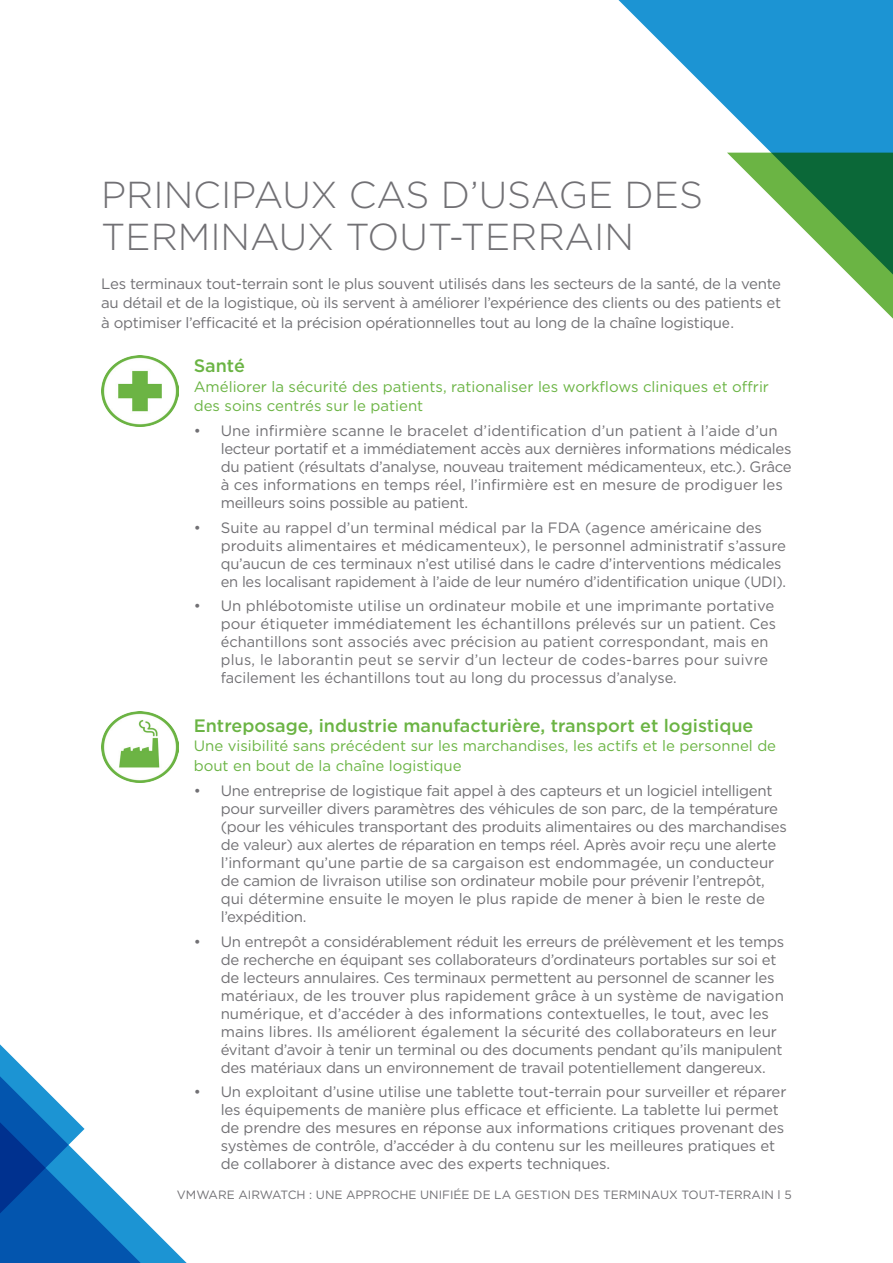
<style>
.page{position:relative;width:893px;height:1263px;background:#fff}
.page>*{position:absolute;margin:0;border:0;box-sizing:border-box;transform-origin:0 0}
.t1{font:300 37.5px/42px "Gotham";color:#717074}
.subhead{font:500 18px "Gotham";color:#6bb444}
.body{font:15px/18px "Gotham";letter-spacing:-.015em;color:#717074}
.body-2{font:15px/18px "Gotham";letter-spacing:.005em;color:#717074}
.body-3{font:15px/19.5px "Gotham";color:#6bb444}
.body-4{font:12px "Gotham";color:#717074}
</style>
<div class="page">
<svg style="left:618px;top:0;width:275px;height:153px;fill:#1c94d3"></svg>
<svg style="left:85px;top:1161px;width:102px;height:102px"></svg>
<svg style="left:0;top:1044px;width:85px;height:219px"></svg>
<img style="left:101px;top:355px;width:78px;height:71px">
<img style="left:101px;top:712px;width:78px;height:71px">
<svg style="left:727px;top:153px;width:166px;height:166px"></svg>
<p class="t1" style="left:101px;top:173px;width:603px">PRINCIPAUX CAS D’USAGE DES<br>TERMINAUX TOUT-TERRAIN</p>
<p class="body" style="left:101px;top:273px;width:681px;line-height:19.5px;text-align:justify">Les terminaux tout-terrain sont le plus souvent utilisés dans les secteurs de la santé, de la vente au détail et de la logistique, où ils servent à améliorer l’expérience des clients ou des patients et à optimiser l’efficacité et la précision opérationnelles tout au long de la chaîne logistique.</p>
<p class="subhead" style="left:194px;top:354px;width:53px">Santé</p>
<p class="body-3" style="left:194px;top:376px;width:577px">Améliorer la sécurité des patients, rationaliser les workflows cliniques et offrir des soins centrés sur le patient</p>
<p class="body" style="left:221px;top:421px;width:572px;text-indent:-27px">• Une infirmière scanne le bracelet d’identification d’un patient à l’aide d’un lecteur portatif et a immédiatement accès aux dernières informations médicales du patient (résultats d’analyse, nouveau traitement médicamenteux, etc.). Grâce à ces informations en temps réel, l’infirmière est en mesure de prodiguer les meilleurs soins possible au patient.</p>
<p class="body" style="left:221px;top:518px;width:567px;text-indent:-27px">• Suite au rappel d’un terminal médical par la FDA (agence américaine des produits alimentaires et médicamenteux), le personnel administratif s’assure qu’aucun de ces terminaux n’est utilisé dans le cadre d’interventions médicales en les localisant rapidement à l’aide de leur numéro d’identification unique (UDI).</p>
<p class="body-2" style="left:221px;top:597px;width:557px;text-indent:-27px">• Un phlébotomiste utilise un ordinateur mobile et une imprimante portative pour étiqueter immédiatement les échantillons prélevés sur un patient. Ces échantillons sont associés avec précision au patient correspondant, mais en plus, le laborantin peut se servir d’un lecteur de codes-barres pour suivre facilement les échantillons tout au long du processus d’analyse.</p>
<p class="subhead" style="left:194px;top:714px;width:561px">Entreposage, industrie manufacturière, transport et logistique</p>
<p class="body-3" style="left:194px;top:736px;width:584px">Une visibilité sans précédent sur les marchandises, les actifs et le personnel de bout en bout de la chaîne logistique</p>
<p class="body" style="left:221px;top:781px;width:568px;text-indent:-27px">• Une entreprise de logistique fait appel à des capteurs et un logiciel intelligent pour surveiller divers paramètres des véhicules de son parc, de la température (pour les véhicules transportant des produits alimentaires ou des marchandises de valeur) aux alertes de réparation en temps réel. Après avoir reçu une alerte l’informant qu’une partie de sa cargaison est endommagée, un conducteur de camion de livraison utilise son ordinateur mobile pour prévenir l’entrepôt, qui détermine ensuite le moyen le plus rapide de mener à bien le reste de l’expédition.</p>
<p class="body" style="left:221px;top:932px;width:565px;text-indent:-27px">• Un entrepôt a considérablement réduit les erreurs de prélèvement et les temps de recherche en équipant ses collaborateurs d’ordinateurs portables sur soi et de lecteurs annulaires. Ces terminaux permettent au personnel de scanner les matériaux, de les trouver plus rapidement grâce à un système de navigation numérique, et d’accéder à des informations contextuelles, le tout, avec les mains libres. Ils améliorent également la sécurité des collaborateurs en leur évitant d’avoir à tenir un terminal ou des documents pendant qu’ils manipulent des matériaux dans un environnement de travail potentiellement dangereux.</p>
<p class="body" style="left:221px;top:1083px;width:567px;text-indent:-27px">• Un exploitant d’usine utilise une tablette tout-terrain pour surveiller et réparer les équipements de manière plus efficace et efficiente. La tablette lui permet de prendre des mesures en réponse aux informations critiques provenant des systèmes de contrôle, d’accéder à du contenu sur les meilleures pratiques et de collaborer à distance avec des experts techniques.</p>
<p class="body-4" style="left:177px;top:1187px;width:616px">VMWARE AIRWATCH : UNE APPROCHE UNIFIÉE DE LA GESTION DES TERMINAUX TOUT-TERRAIN l 5</p>
</div>
